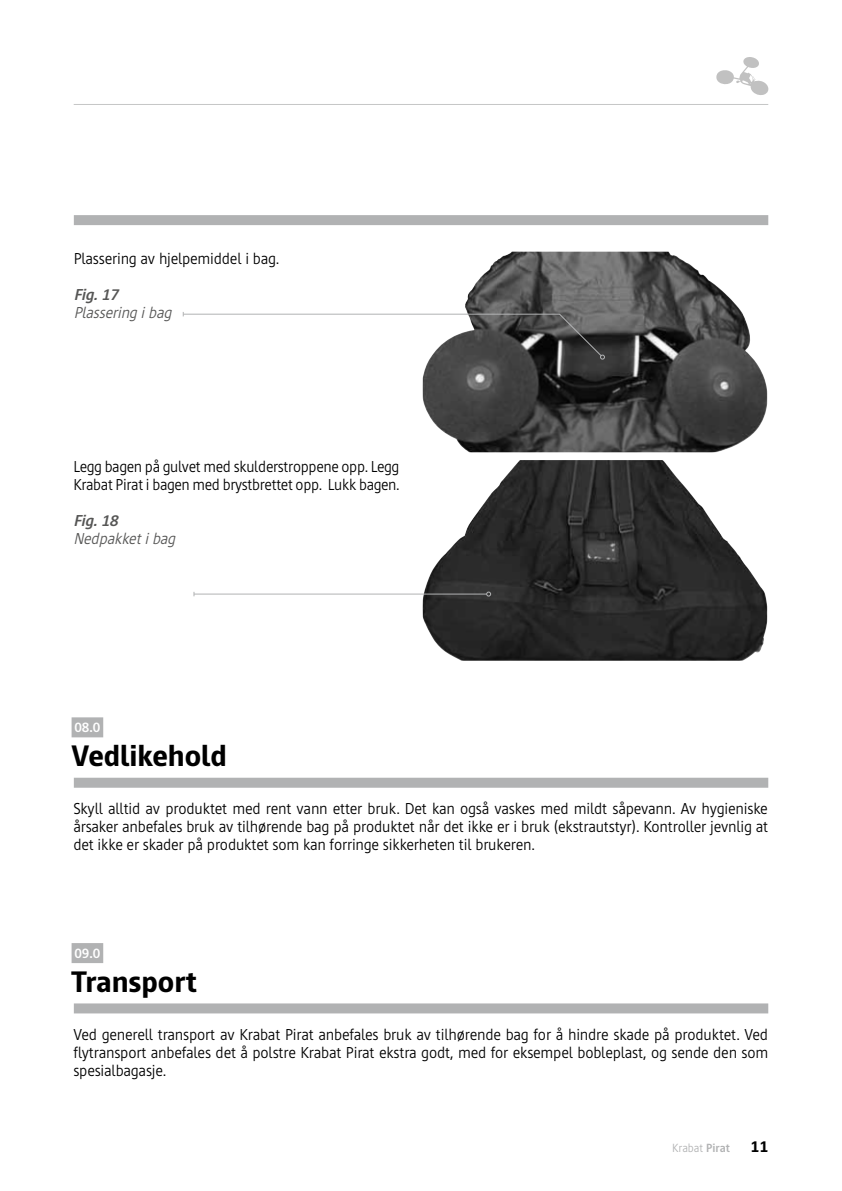
<style>
.page{position:relative;width:842px;height:1191px;background:#fff}
.page>*{position:absolute;margin:0;border:0;box-sizing:border-box;transform-origin:0 0}
.t1{font:800 30px "Cast";color:#000}
.t2{font:300 16px/18px "Cast";letter-spacing:-.01em;color:#000;text-align:justify}
.t3{font:italic 300 16px "Cast";color:#565655}
.t4{font:italic 700 16px "Cast";color:#565655}
.t5{font:800 16px "Cast";color:#000}
.t6{font:700 14px "Cast";color:#fff}
.t7{font:300 12px "Cast";color:#b1b2b3}
.s1{font-weight:700}
</style>
<div class="page">
<svg style="left:716px;top:57px;width:52px;height:38px"></svg>
<img style="left:423px;top:460px;width:344px;height:200px">
<img style="left:423px;top:252px;width:344px;height:200px">
<div style="left:74px;top:215px;width:694px;height:10px;background:#b1b2b3"></div>
<svg style="left:182px;top:312px;width:423px;height:47px"></svg>
<hr style="left:194px;top:593px;width:293px;height:1px;background:#b1b2b3">
<svg style="left:486px;top:591px;width:5px;height:5px"></svg>
<div style="left:74px;top:777px;width:694px;height:10px;background:#b1b2b3"></div>
<div style="left:74px;top:1003px;width:694px;height:10px;background:#b1b2b3"></div>
<div style="left:72px;top:717px;width:31px;height:20px;background:#b1b2b3"></div>
<div style="left:72px;top:943px;width:31px;height:20px;background:#b1b2b3"></div>
<hr style="left:74px;top:104px;width:694px;height:1px;background:#c5c6c6">
<p class="t2" style="left:74px;top:249px;width:207px">Plassering av hjelpemiddel i bag.</p>
<p class="t4" style="left:74px;top:285px;width:50px">Fig.17</p>
<p class="t3" style="left:74px;top:304px;width:103px">Plassering ibag</p>
<p class="t2" style="left:73px;top:457px;width:328px">Legg bagen på gulvet med skulderstroppene opp. Legg<br>Krabat Pirat i bagen med brystbrettet opp. Lukk bagen.</p>
<p class="t4" style="left:73px;top:511px;width:50px">Fig.18</p>
<p class="t3" style="left:73px;top:529px;width:107px">Nedpakketibag</p>
<p class="t6" style="left:74px;top:719px;width:27px">08.0</p>
<h1 class="t1" style="left:72px;top:738px;width:157px">Vedlikehold</h1>
<p class="t2" style="left:73px;top:799px;width:696px">Skyll alltid av produktet med rent vann etter bruk. Det kan også vaskes med mildt såpevann. Av hygieniske årsaker anbefales bruk av tilhørende bag på produktet når det ikke er i bruk (ekstrautstyr). Kontroller jevnlig at det ikke er skader på produktet som kan forringe sikkerheten til brukeren.</p>
<p class="t6" style="left:74px;top:945px;width:27px">09.0</p>
<h1 class="t1" style="left:72px;top:964px;width:127px">Transport</h1>
<p class="t2" style="left:73px;top:1025px;width:696px">Ved generell transport av Krabat Pirat anbefales bruk av tilhørende bag for å hindre skade på produktet. Ved flytransport anbefales det å polstre Krabat Pirat ekstra godt, med for eksempel bobleplast, og sende den som spesialbagasje.</p>
<p class="t7" style="left:672px;top:1141px;width:59px">Krabat <span class="s1">Pirat</span></p>
<p class="t5" style="left:750px;top:1137px;width:19px">11</p>
</div>
